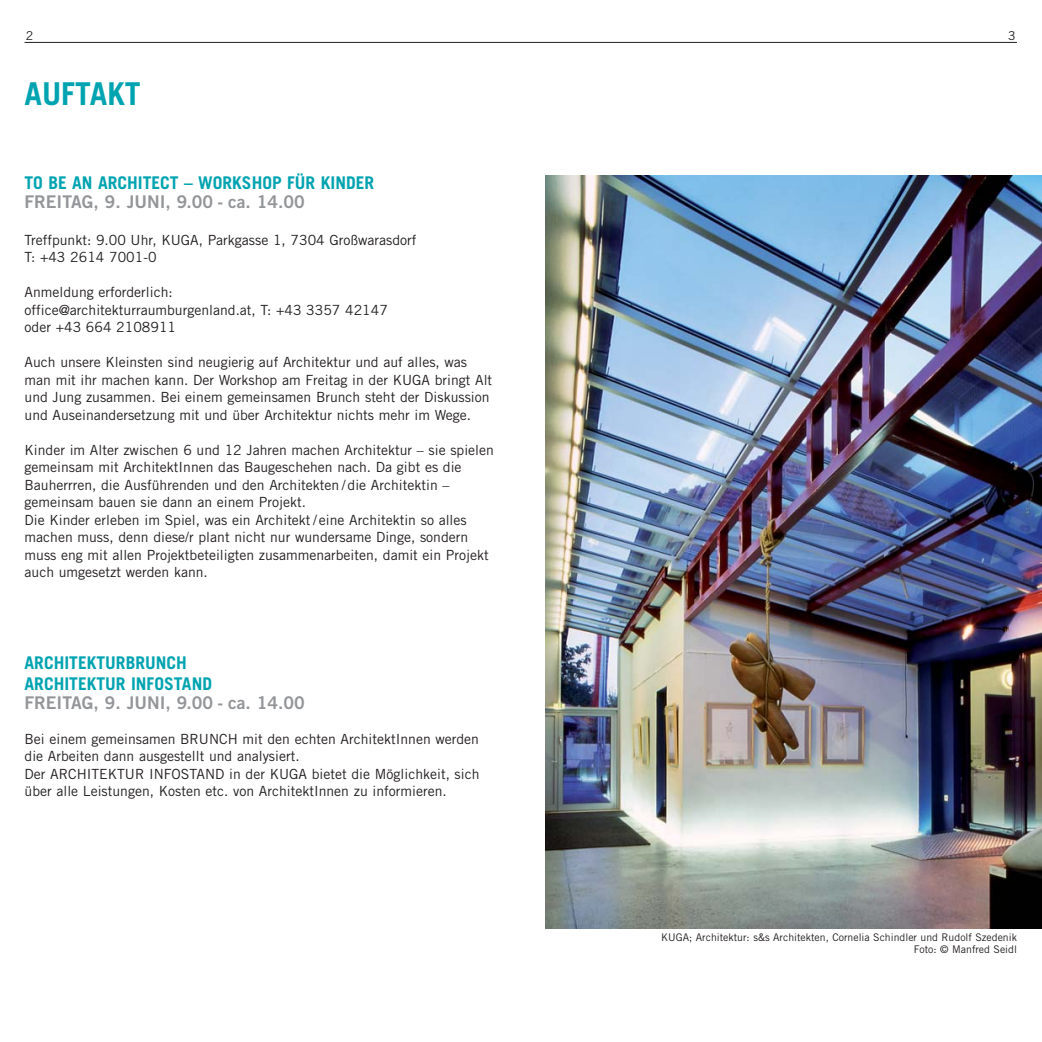
<style>
.page{position:relative;width:1042px;height:1042px;background:#fff}
.page>*{position:absolute;margin:0;border:0;box-sizing:border-box;transform-origin:0 0}
.t1{font:700 31.5px "Trade Gothic";color:#00a3b0}
.t2{font:700 17.5px/21px "Trade Gothic";color:#00a3b0}
.t3{font:17.5px "Trade Gothic Bold Two";color:#939598}
.t4{font:14px/17.5px "Trade Gothic";color:#231f20}
.t5{font:12.25px "Trade Gothic";color:#231f20}
.t6{font:10.5px/12.2px "Trade Gothic";color:#231f20;text-align:right}
</style>
<div class="page">
<hr style="left:25px;top:42px;width:992px;height:1px;background:#231f20">
<img style="left:545px;top:176px;width:496px;height:752px">
<p class="t5" style="left:26px;top:31px;width:9px">2</p>
<p class="t5" style="left:1008px;top:31px;width:9px">3</p>
<h1 class="t1" style="left:25px;top:82px;width:118px">AUFTAKT</h1>
<p class="t2" style="left:25px;top:174px;width:351px">TO BE AN ARCHITECT – WORKSHOP FÜR KINDER</p>
<p class="t3" style="left:25px;top:195px;width:282px">FREITAG, 9. JUNI, 9.00 - ca. 14.00</p>
<p class="t4" style="left:25px;top:232px;width:393px">Treffpunkt: 9.00 Uhr, KUGA, Parkgasse 1, 7304 Großwarasdorf<br>T: +43 2614 7001-0</p>
<p class="t4" style="left:25px;top:285px;width:365px">Anmeldung erforderlich: office@architekturraumburgenland.at, T: +43 3357 42147 oder +43 664 2108911</p>
<p class="t4" style="left:25px;top:355px;width:469px">Auch unsere Kleinsten sind neugierig auf Architektur und auf alles, was man mit ihr machen kann. Der Workshop am Freitag in der KUGA bringt Alt und Jung zusammen. Bei einem gemeinsamen Brunch steht der Diskussion und Auseinandersetzung mit und über Architektur nichts mehr im Wege.</p>
<p class="t4" style="left:25px;top:442px;width:471px">Kinder im Alter zwischen 6 und 12 Jahren machen Architektur – sie spielen gemeinsam mit ArchitektInnen das Baugeschehen nach. Da gibt es die Bauherrren, die Ausführenden und den Architekten /die Architektin – gemeinsam bauen sie dann an einem Projekt.<br>Die Kinder erleben im Spiel, was ein Architekt /eine Architektin so alles machen muss, denn diese/r plant nicht nur wundersame Dinge, sondern muss eng mit allen Projektbeteiligten zusammenarbeiten, damit ein Projekt auch umgesetzt werden kann.</p>
<p class="t2" style="left:25px;top:653px;width:189px">ARCHITEKTURBRUNCH<br>ARCHITEKTUR INFOSTAND</p>
<p class="t3" style="left:25px;top:696px;width:282px">FREITAG, 9. JUNI, 9.00 - ca. 14.00</p>
<p class="t4" style="left:25px;top:731px;width:456px">Bei einem gemeinsamen BRUNCH mit den echten ArchitektInnen werden die Arbeiten dann ausgestellt und analysiert.<br>Der ARCHITEKTUR INFOSTAND in der KUGA bietet die Möglichkeit, sich über alle Leistungen, Kosten etc. von ArchitektInnen zu informieren.</p>
<p class="t6" style="left:661px;top:931px;width:357px">KUGA; Architektur: s&amp;s Architekten, Cornelia Schindler und Rudolf Szedenik<br>Foto: © Manfred Seidl</p>
</div>
